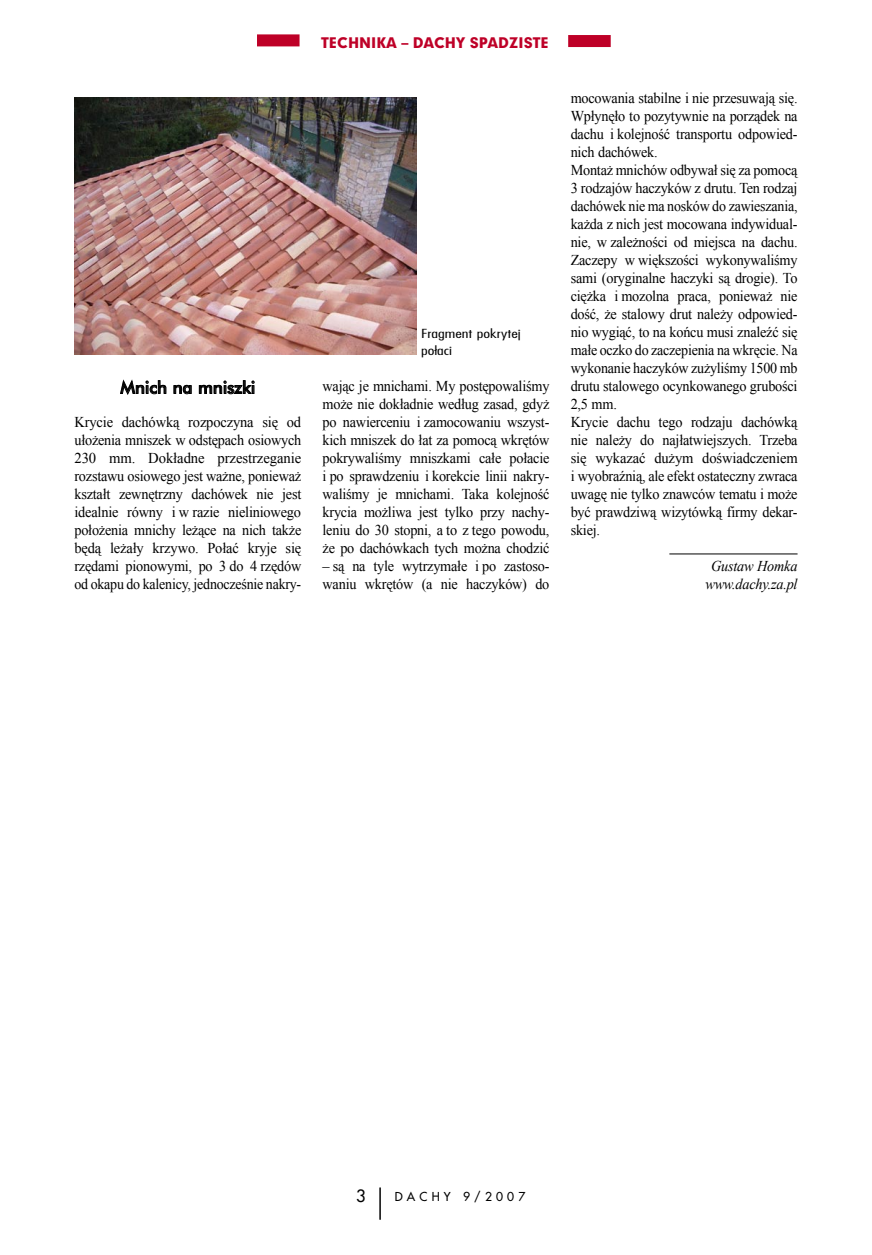
<style>
.page{position:relative;width:872px;height:1255px;background:#fff}
.page>*{position:absolute;margin:0;border:0;box-sizing:border-box;transform-origin:0 0}
.Podtytul{font:16.5px "Futura Md PL";color:#000}
.t1{font:16.5px "Fujiyama 2";color:#000}
.text{font:15px/18px "Times New Roman";letter-spacing:-.015em;color:#000;text-align:justify;scale:.95 1}
.text-2{font:15px/18px "Times New Roman";letter-spacing:-.015em;color:#000;text-align:justify}
.text-3{font:italic 15px "Times New Roman";letter-spacing:-.015em;color:#000;scale:.95 1}
.podpis_autor{font:italic 15px "Times New Roman";letter-spacing:-.015em;color:#000;scale:.95 1}
.t2{font:13.5px "Geometr 706 Blk PL";color:#be0027}
.pod_pod_zdjęciem{font:300 12.15px/16.2px "Fujiyama";color:#000;scale:1.56 1}
.t3{font:12px "Fujiyama 2";letter-spacing:.35em;color:#000}
</style>
<div class="page">
<svg style="left:120px;top:380px;width:46px;height:14px"></svg>
<svg style="left:174px;top:385px;width:17px;height:9px"></svg>
<svg style="left:199px;top:380px;width:55px;height:14px"></svg>
<hr style="left:669px;top:553px;width:128px;height:1px;background:#000">
<hr style="left:380px;top:1187px;width:1px;height:32px;background:#000">
<div style="left:257px;top:34px;width:42px;height:12px;background:#be0027"></div>
<div style="left:568px;top:35px;width:42px;height:12px;background:#be0027"></div>
<img style="left:74px;top:98px;width:343px;height:257px">
<p class="t2" style="left:321px;top:33px;width:229px">TECHNIKA – DACHY SPADZISTE</p>
<p class="Podtytul" style="left:120px;top:377px;width:136px">Mnich na mniszki</p>
<p class="text-2" style="left:74px;top:413px;width:228px">Krycie dachówką rozpoczyna się od ułożenia mniszek w odstępach osiowych 230 mm. Dokładne przestrzeganie rozstawu osiowego jest ważne, ponieważ kształt zewnętrzny dachówek nie jest idealnie równy i w razie nieliniowego położenia mnichy leżące na nich także będą leżały krzywo. Połać kryje się rzędami pionowymi, po 3 do 4 rzędów od okapu do kalenicy, jednocześnie nakry-</p>
<p class="pod_pod_zdjęciem" style="left:421px;top:325px;width:65px">Fragment pokrytej połaci</p>
<p class="text" style="left:322px;top:377px;width:240px">wając je mnichami. My postępowaliśmy może nie dokładnie według zasad, gdyż po nawierceniu i zamocowaniu wszyst&shy;kich mniszek do łat za pomocą wkrętów pokrywaliśmy mniszkami całe połacie i po sprawdzeniu i korekcie linii nakry&shy;waliśmy je mnichami. Taka kolejność krycia możliwa jest tylko przy nachy&shy;leniu do 30 stopni, a to z tego powodu, że po dachówkach tych można chodzić</p>
<p class="text" style="left:322px;top:557px;width:240px">– są na tyle wytrzymałe i po zastoso&shy;waniu wkrętów (a nie haczyków) do</p>
<p class="text" style="left:570px;top:89px;width:240px">mocowania stabilne i nie przesuwają się.<br>Wpłynęło to pozytywnie na porządek na dachu i kolejność transportu odpowied&shy;nich dachówek.</p>
<p class="text" style="left:570px;top:161px;width:240px">Montaż mnichów odbywał się za pomocą 3 rodzajów haczyków z drutu. Ten rodzaj dachówek nie ma nosków do zawieszania, każda z nich jest mocowana indywidual&shy;nie, w zależności od miejsca na dachu.<br>Zaczepy w większości wykonywaliśmy sami (oryginalne haczyki są drogie). To ciężka i mozolna praca, ponieważ nie dość, że stalowy drut należy odpowied&shy;nio wygiąć, to na końcu musi znaleźć się małe oczko do zaczepienia na wkręcie. Na wykonanie haczyków zużyliśmy 1500 mb drutu stalowego ocynkowanego grubości 2,5 mm.</p>
<p class="text" style="left:570px;top:413px;width:240px">Krycie dachu tego rodzaju dachówką nie należy do najłatwiejszych. Trzeba się wykazać dużym doświadczeniem i wyobraźnią, ale efekt ostateczny zwraca uwagę nie tylko znawców tematu i może być prawdziwą wizytówką firmy dekar&shy;skiej.</p>
<p class="podpis_autor" style="left:711px;top:556px;width:92px">Gustaw Homka</p>
<p class="text-3" style="left:705px;top:574px;width:99px">www.dachy.za.pl</p>
<p class="t1" style="left:356px;top:1182px;width:11px">3</p>
<p class="t3" style="left:395px;top:1187px;width:132px">DACHY 9/2007</p>
</div>
